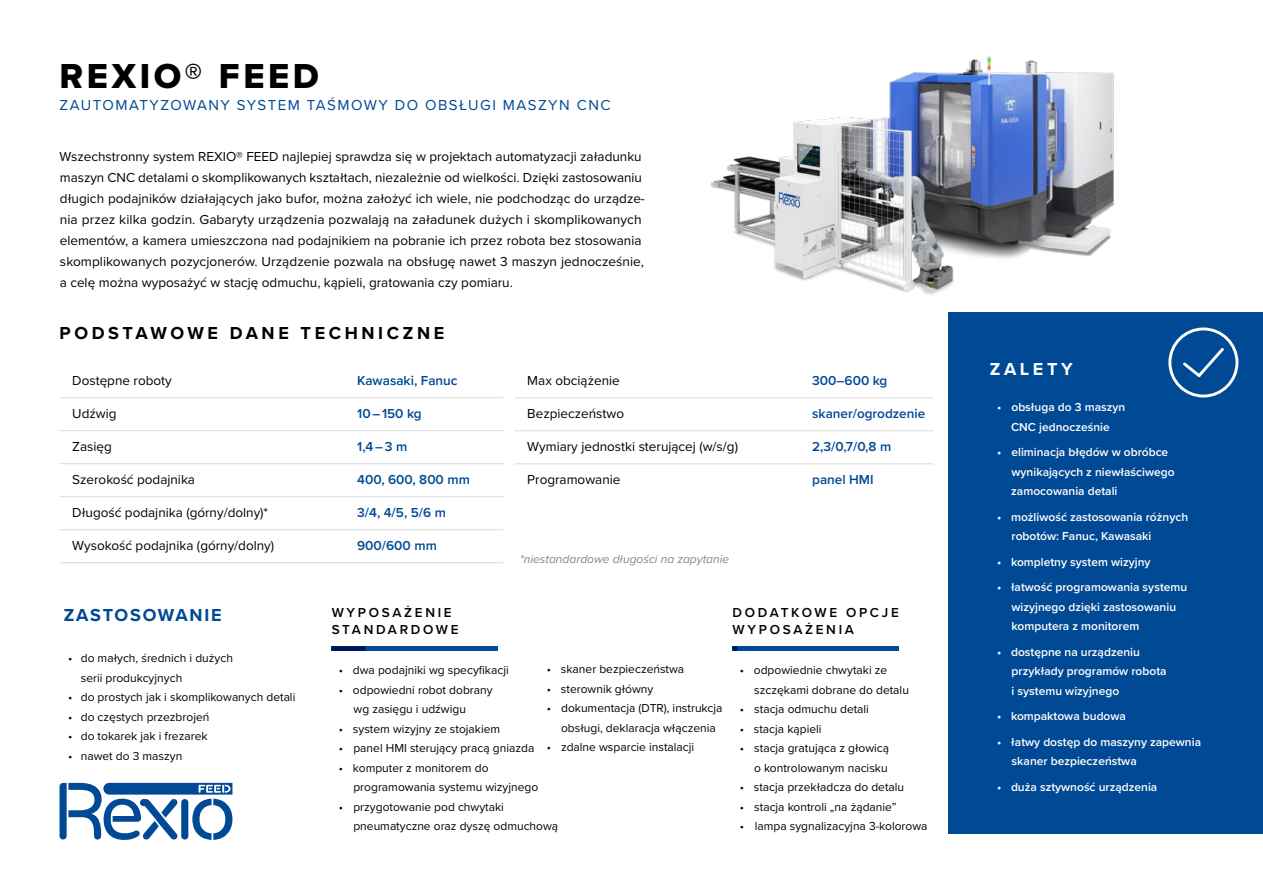
<style>
.page{position:relative;width:1263px;height:893px;background:#fff}
.page>*{position:absolute;margin:0;border:0;box-sizing:border-box;transform-origin:0 0}
.t1{font:36px "Proxima Nova Extrabld";letter-spacing:.1em;color:#000}
.t2{font:700 18px "Proxima Nova";letter-spacing:.2em;color:#000}
.t3{font:700 18px "Proxima Nova";letter-spacing:.1em;color:#004994}
.t4{font:700 18px "Proxima Nova";letter-spacing:.2em;color:#fff}
.t5{font:15px "Proxima Nova";letter-spacing:.1em;color:#004994}
.t6{font:13.5px/21px "Proxima Nova";color:#000}
.t7{font:600 13.5px "Proxima Nova";color:#004994}
.t8{font:600 13.5px/16.2px "Proxima Nova";letter-spacing:.2em;color:#000}
.t9{font:12px/19.5px "Proxima Nova";color:#000}
.t10{font:600 12px/19.5px "Proxima Nova";color:#fff}
.t11{font:italic 12px "Proxima Nova";color:#878787}
</style>
<div class="page">
<img style="left:710px;top:56px;width:405px;height:239px">
<hr style="left:60px;top:397px;width:443px;height:1px;background:#dadada">
<hr style="left:60px;top:430px;width:443px;height:1px;background:#dadada">
<hr style="left:60px;top:463px;width:443px;height:1px;background:#dadada">
<hr style="left:60px;top:496px;width:443px;height:1px;background:#dadada">
<hr style="left:60px;top:529px;width:443px;height:1px;background:#dadada">
<hr style="left:60px;top:562px;width:443px;height:1px;background:#dadada">
<div style="left:948px;top:312px;width:315px;height:521px;background:#004994"></div>
<svg style="left:60px;top:783px;width:172px;height:57px"></svg>
<div style="left:1168px;top:327px;width:70px;height:70px;border:3px solid #fff;border-radius:50%"></div>
<svg style="left:1183px;top:348px;width:41px;height:29px"></svg>
<hr style="left:514px;top:397px;width:419px;height:1px;background:#dadada">
<hr style="left:514px;top:430px;width:419px;height:1px;background:#dadada">
<hr style="left:514px;top:463px;width:419px;height:1px;background:#dadada">
<div style="left:733px;top:646px;width:166px;height:5px;background:#004994"></div>
<svg style="left:332px;top:646px;width:166px;height:5px"></svg>
<h1 class="t1" style="left:60px;top:49px;width:261px">REXIO® FEED</h1>
<p class="t5" style="left:60px;top:94px;width:552px">ZAUTOMATYZOWANY SYSTEM TAŚMOWY DO OBSŁUGI MASZYN CNC</p>
<p class="t6" style="left:60px;top:145px;width:587px">Wszechstronny system REXIO® FEED najlepiej sprawdza się w projektach automatyzacji załadunku maszyn CNC detalami o skomplikowanych kształtach, niezależnie od wielkości. Dzięki zastosowaniu długich podajników działających jako bufor, można założyć ich wiele, nie podchodząc do urządze&shy;nia przez kilka godzin. Gabaryty urządzenia pozwalają na załadunek dużych i skomplikowanych elementów, a kamera umieszczona nad podajnikiem na pobranie ich przez robota bez stosowania skomplikowanych pozycjonerów. Urządzenie pozwala na obsługę nawet 3 maszyn jednocześnie, a celę można wyposażyć w stację odmuchu, kąpieli, gratowania czy pomiaru.</p>
<h2 class="t2" style="left:60px;top:319px;width:386px">PODSTAWOWE DANE TECHNICZNE</h2>
<p class="t6" style="left:72px;top:369px;width:101px">Dostępne roboty</p>
<p class="t7" style="left:357px;top:370px;width:102px">Kawasaki, Fanuc</p>
<p class="t6" style="left:72px;top:402px;width:46px">Udźwig</p>
<p class="t7" style="left:357px;top:403px;width:66px">10 – 150 kg</p>
<p class="t6" style="left:72px;top:435px;width:41px">Zasięg</p>
<p class="t7" style="left:357px;top:436px;width:52px">1,4 – 3 m</p>
<p class="t6" style="left:72px;top:468px;width:124px">Szerokość podajnika</p>
<p class="t7" style="left:357px;top:469px;width:114px">400, 600, 800 mm</p>
<p class="t6" style="left:72px;top:501px;width:197px">Długość podajnika (górny/dolny)*</p>
<p class="t7" style="left:357px;top:502px;width:90px">3/4, 4/5, 5/6 m</p>
<p class="t6" style="left:72px;top:534px;width:203px">Wysokość podajnika (górny/dolny)</p>
<p class="t7" style="left:357px;top:535px;width:81px">900/600 mm</p>
<p class="t6" style="left:527px;top:369px;width:94px">Max obciążenie</p>
<p class="t7" style="left:812px;top:370px;width:77px">300–600 kg</p>
<p class="t6" style="left:527px;top:402px;width:98px">Bezpieczeństwo</p>
<p class="t7" style="left:812px;top:403px;width:115px">skaner/ogrodzenie</p>
<p class="t6" style="left:527px;top:435px;width:212px">Wymiary jednostki sterującej (w/s/g)</p>
<p class="t7" style="left:812px;top:436px;width:81px">2,3/0,7/0,8 m</p>
<p class="t6" style="left:527px;top:468px;width:95px">Programowanie</p>
<p class="t7" style="left:812px;top:469px;width:63px">panel HMI</p>
<h2 class="t3" style="left:64px;top:601px;width:159px">ZASTOSOWANIE</h2>
<p class="t9" style="left:81px;top:648px;width:154px;text-indent:-13px">• do małych, średnich i dużych serii produkcyjnych</p>
<p class="t9" style="left:68px;top:687px;width:229px">• do prostych jak i skomplikowanych detali</p>
<p class="t9" style="left:68px;top:706px;width:143px">• do częstych przezbrojeń</p>
<p class="t9" style="left:68px;top:726px;width:141px">• do tokarek jak i frezarek</p>
<p class="t9" style="left:68px;top:745px;width:116px">• nawet do 3 maszyn</p>
<p class="t11" style="left:520px;top:550px;width:211px">*niestandardowe długości na zapytanie</p>
<p class="t8" style="left:332px;top:604px;width:128px">WYPOSAŻENIE<br>STANDARDOWE</p>
<p class="t9" style="left:339px;top:660px;width:171px">• dwa podajniki wg specyfikacji</p>
<p class="t9" style="left:354px;top:679px;width:141px;text-indent:-15px">• odpowiedni robot dobrany wg zasięgu i udźwigu</p>
<p class="t9" style="left:339px;top:718px;width:163px">• system wizyjny ze stojakiem</p>
<p class="t9" style="left:339px;top:738px;width:197px">• panel HMI sterujący pracą gniazda</p>
<p class="t9" style="left:353px;top:757px;width:186px;text-indent:-14px">• komputer z monitorem do programowania systemu wizyjnego</p>
<p class="t9" style="left:353px;top:796px;width:206px;text-indent:-14px">• przygotowanie pod chwytaki pneumatyczne oraz dyszę odmuchową</p>
<p class="t9" style="left:547px;top:659px;width:139px">• skaner bezpieczeństwa</p>
<p class="t9" style="left:547px;top:679px;width:108px">• sterownik główny</p>
<p class="t9" style="left:561px;top:698px;width:163px;text-indent:-14px">• dokumentacja (DTR), instrukcja obsługi, deklaracja włączenia</p>
<p class="t9" style="left:547px;top:737px;width:149px">• zdalne wsparcie instalacji</p>
<p class="t8" style="left:733px;top:604px;width:168px">DODATKOWE OPCJE<br>WYPOSAŻENIA</p>
<p class="t9" style="left:754px;top:660px;width:156px;text-indent:-14px">• odpowiednie chwytaki ze szczękami dobrane do detalu</p>
<p class="t9" style="left:740px;top:699px;width:131px">• stacja odmuchu detali</p>
<p class="t9" style="left:740px;top:718px;width:83px">• stacja kąpieli</p>
<p class="t9" style="left:740px;top:738px;width:151px;text-align:right">• stacja gratująca z głowicą o kontrolowanym nacisku</p>
<p class="t9" style="left:740px;top:777px;width:166px">• stacja przekładcza do detalu</p>
<p class="t9" style="left:740px;top:796px;width:158px">• stacja kontroli „na żądanie”</p>
<p class="t9" style="left:740px;top:816px;width:189px">• lampa sygnalizacyjna 3-kolorowa</p>
<h2 class="t4" style="left:990px;top:355px;width:84px">ZALETY</h2>
<p class="t10" style="left:997px;top:397px;width:130px;text-align:center">• obsługa do 3 maszyn<br>CNC jednocześnie</p>
<p class="t10" style="left:1011px;top:442px;width:165px;text-indent:-14px">• eliminacja błędów w obróbce wynikających z niewłaściwego zamocowania detali</p>
<p class="t10" style="left:1011px;top:507px;width:178px;text-indent:-15px">• możliwość zastosowania różnych robotów: Fanuc, Kawasaki</p>
<p class="t10" style="left:997px;top:552px;width:155px">• kompletny system wizyjny</p>
<p class="t10" style="left:1011px;top:577px;width:177px;text-indent:-15px">• łatwość programowania systemu wizyjnego dzięki zastosowaniu komputera z monitorem</p>
<p class="t10" style="left:1011px;top:642px;width:157px;text-indent:-15px">• dostępne na urządzeniu przykłady programów robota i systemu wizyjnego</p>
<p class="t10" style="left:997px;top:706px;width:130px">• kompaktowa budowa</p>
<p class="t10" style="left:1011px;top:732px;width:191px;text-indent:-15px">• łatwy dostęp do maszyny zapewnia skaner bezpieczeństwa</p>
<p class="t10" style="left:997px;top:777px;width:162px">• duża sztywność urządzenia</p>
</div>
